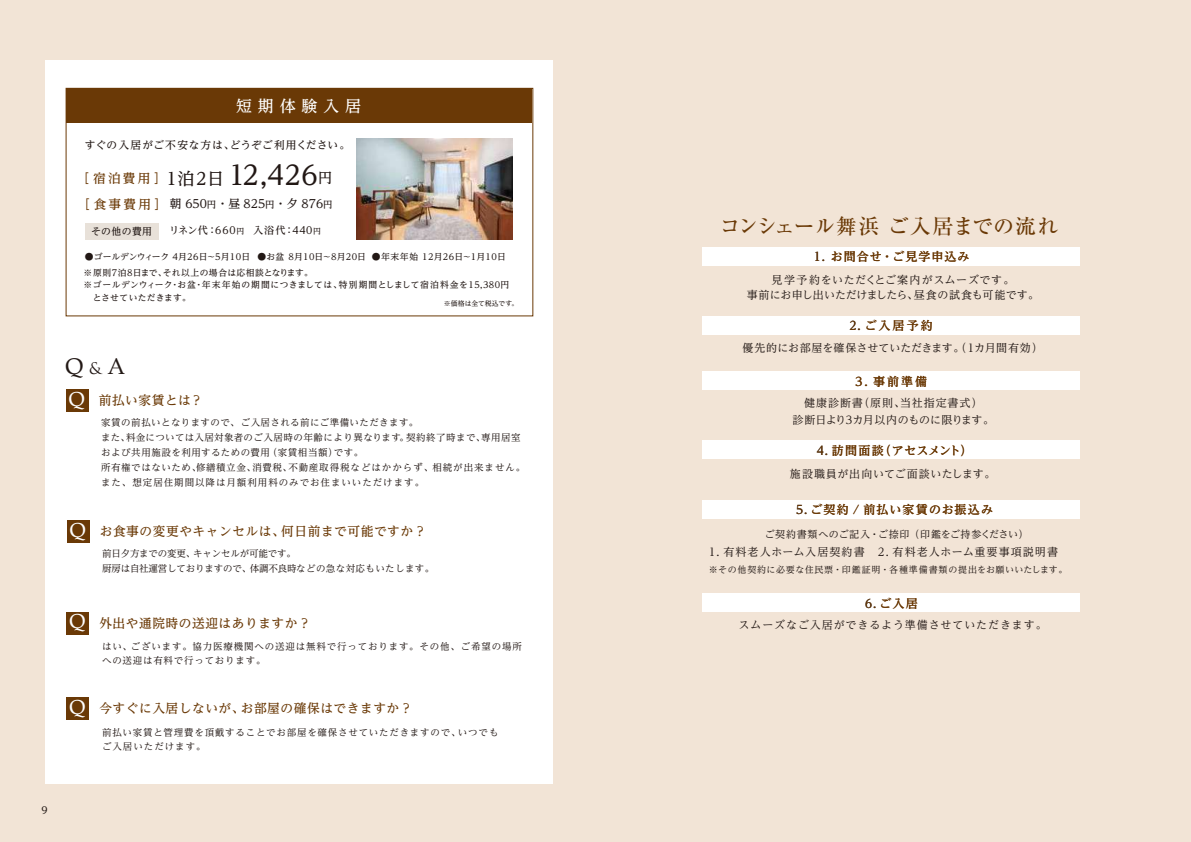
<style>
.page{position:relative;width:1191px;height:842px;background:#f2e4d6}
.page>*{position:absolute;margin:0;border:0;box-sizing:border-box;transform-origin:0 0}
.t1{font:22.7px "Book Antiqua";color:#221815}
.t2{font:500 21px "Ryumin Pro";letter-spacing:-.005em;color:#6a3906}
.t3{font:20.2px "Book Antiqua";color:#fff}
.t4{font:500 16px "UD Reimin Pro";letter-spacing:.36em;color:#fff}
.t5{font:500 12.7px "UD Reimin Pro";letter-spacing:.04em;color:#6a3906}
.t6{font:500 12.7px/25.8px "UD Reimin Pro";letter-spacing:.18em;color:#6a3906}
.t7{font:500 12px "UD Reimin Pro";letter-spacing:.08em;color:#6a3906}
.t8{font:500 12px "UD Reimin Pro";letter-spacing:.02em;color:#6a3906}
.t9{font:500 11.7px "UD Reimin Pro";color:#221815}
.t10{font:11px/14.8px "UD Reimin Pro";letter-spacing:.035em;color:#221815;text-align:center}
.t11{font:11px "UD Reimin Pro";letter-spacing:.065em;color:#221815}
.t12{font:11px/16.8px "UD Reimin Pro";letter-spacing:.04em;color:#221815;text-align:center}
.t13{font:11px "UD Reimin Pro";letter-spacing:.1em;color:#221815}
.t14{font:11px "UD Reimin Pro";color:#221815}
.t15{font:500 10.7px "UD Reimin Pro";letter-spacing:.065em;color:#221815}
.t16{font:500 10.1px "UD Reimin Pro";letter-spacing:.07em;color:#221815}
.t17{font:10px "UD Reimin Pro";letter-spacing:.04em;color:#221815}
.t18{font:500 10px "UD Reimin Pro";color:#221815}
.t19{font:500 9.9px "UD Reimin Pro";letter-spacing:.045em;color:#221815}
.t20{font:9.5px/15px "UD Reimin Pro";letter-spacing:.06em;color:#221815}
.t21{font:9.5px/14.4px "UD Reimin Pro";letter-spacing:.085em;color:#221815}
.t22{font:9.5px/15px "UD Reimin Pro";letter-spacing:-.02em;color:#221815}
.t23{font:9.5px/14.4px "UD Reimin Pro";letter-spacing:.08em;color:#221815}
.t24{font:9px "UD Reimin Pro";letter-spacing:.085em;color:#221815}
.t25{font:500 8.8px/12.7px "UD Reimin Pro";letter-spacing:.05em;color:#221815}
.t26{font:500 8.8px "UD Reimin Pro";letter-spacing:-.165em;color:#221815}
.t27{font:500 6.8px "UD Reimin Pro";letter-spacing:-.01em;color:#221815}
.s1{font-size:17px;color:#221815}
.s2{font-size:26.7px;color:#221815}
.s3{font-size:14.1px;color:#221815}
.s4{font-size:9.4px}
.s5{font-size:7.8px}
.s6{font-family:"Trajan Pro 3";font-size:15.7px}
.s7{color:#221815}
</style>
<div class="page">
<div style="left:45px;top:60px;width:507px;height:723px;background:#fff"></div>
<div style="left:702px;top:247px;width:377px;height:19px;background:#fff"></div>
<div style="left:702px;top:316px;width:377px;height:19px;background:#fff"></div>
<div style="left:702px;top:371px;width:377px;height:19px;background:#fff"></div>
<div style="left:702px;top:440px;width:377px;height:19px;background:#fff"></div>
<div style="left:702px;top:500px;width:377px;height:19px;background:#fff"></div>
<div style="left:702px;top:593px;width:377px;height:19px;background:#fff"></div>
<div style="left:66px;top:390px;width:22px;height:22px;background:#6a3906"></div>
<div style="left:67px;top:520px;width:22px;height:22px;background:#6a3906"></div>
<div style="left:67px;top:698px;width:22px;height:22px;background:#6a3906"></div>
<div style="left:67px;top:612px;width:22px;height:22px;background:#6a3906"></div>
<div style="left:66px;top:89px;width:466px;height:34px;background:#6a3906"></div>
<div style="left:66px;top:88px;width:467px;height:228px;border:1px solid #6a3906"></div>
<div style="left:85px;top:223px;width:74px;height:17px;background:#e8e1d9"></div>
<img style="left:356px;top:139px;width:157px;height:100px">
<h3 class="t4" style="left:236px;top:93px;width:126px">短期体験入居</h3>
<p class="t15" style="left:85px;top:136px;width:267px">すぐの入居がご不安な方は、どうぞご利用ください。</p>
<h3 class="t6" style="left:77px;top:165px;width:257px">［宿泊費用］<span class="s1">1泊2日</span> <span class="s2">12,426</span><span class="s3">円</span>［食事費用］</h3>
<p class="t9" style="left:170px;top:194px;width:164px">朝 650<span class="s4">円</span> ・昼 825<span class="s4">円</span> ・ 夕 876<span class="s4">円</span></p>
<p class="t16" style="left:169px;top:222px;width:153px">リネン代：660<span class="s5">円</span> 入浴代：440<span class="s5">円</span></p>
<p class="t19" style="left:91px;top:223px;width:63px">その他の費用</p>
<p class="t26" style="left:85px;top:250px;width:422px">●ゴールデンウィーク ４月２６日～５月１０日 ●お盆 ８月１０日～８月２０日 ●年末年始 １２月２６日～１月１０日</p>
<p class="t25" style="left:84px;top:266px;width:427px">※原則7泊８日まで、それ以上の場合は応相談となります。<br>※ゴールデンウィーク・お盆・年末年始の期間につきましては、特別期間としまして宿泊料金を15,380円　とさせていただきます。</p>
<p class="t27" style="left:444px;top:298px;width:76px">※価格は全て税込です。</p>
<h1 class="t1" style="left:65px;top:351px;width:61px">Q<span class="s6">&amp;</span>A</h1>
<h3 class="t3" style="left:69px;top:385px;width:17px">Q</h3>
<h3 class="t5" style="left:99px;top:390px;width:105px">前払い家賃とは？</h3>
<p class="t20" style="left:101px;top:415px;width:426px">家賃の前払いとなりますので、ご入居される前にご準備いただきます。<br>また、料金については入居対象者のご入居時の年齢により異なります。契約終了時まで、専用居室および共用施設を利用するための費用（家賃相当額）です。<br>所有権ではないため、修繕積立金、消費税、不動産取得税などはかからず、相続が出来ません。また、想定居住期間以降は月額利用料のみでお住まいいただけます。</p>
<h3 class="t3" style="left:70px;top:516px;width:17px">Q</h3>
<h3 class="t5" style="left:100px;top:521px;width:328px">お食事の変更やキャンセルは、何日前まで可能ですか？</h3>
<p class="t22" style="left:102px;top:545px;width:334px">前日夕方までの変更、キャンセルが可能です。<br>厨房は自社運営しておりますので、体調不良時などの急な対応もいたします。</p>
<h3 class="t3" style="left:70px;top:607px;width:17px">Q</h3>
<h3 class="t3" style="left:70px;top:693px;width:17px">Q</h3>
<h3 class="t5" style="left:99px;top:612px;width:213px">外出や通院時の送迎はありますか？</h3>
<p class="t21" style="left:102px;top:639px;width:421px">はい、ございます。協力医療機関への送迎は無料で行っております。その他、ご希望の場所への送迎は有料で行っております。</p>
<h3 class="t5" style="left:99px;top:698px;width:315px">今すぐに入居しないが、お部屋の確保はできますか？</h3>
<p class="t23" style="left:102px;top:724px;width:398px">前払い家賃と管理費を頂戴することでお部屋を確保させていただきますので、いつでもご入居いただけます。</p>
<p class="t18" style="left:41px;top:802px;width:8px">9</p>
<h2 class="t2" style="left:719px;top:209px;width:340px">コンシェール舞浜 ご入居までの流れ</h2>
<p class="t10" style="left:746px;top:272px;width:294px">見学予約をいただくとご案内がスムーズです。<br>事前にお申し出いただけましたら、昼食の試食も可能です。</p>
<p class="t7" style="left:814px;top:247px;width:157px"><span class="s7">1.</span> お問合せ・ご見学申込み</p>
<p class="t7" style="left:849px;top:315px;width:85px"><span class="s7">2.</span> ご入居予約</p>
<p class="t14" style="left:742px;top:339px;width:302px">優先的にお部屋を確保させていただきます。（１カ月間有効）</p>
<p class="t7" style="left:855px;top:371px;width:73px">3. 事前準備</p>
<p class="t12" style="left:792px;top:394px;width:203px">健康診断書（原則、当社指定書式）<br>診断日より３カ月以内のものに限ります。</p>
<p class="t8" style="left:816px;top:441px;width:157px"><span class="s7">4.</span> 訪問面談（アセスメント）</p>
<p class="t11" style="left:790px;top:465px;width:207px">施設職員が出向いてご面談いたします。</p>
<p class="t7" style="left:796px;top:500px;width:198px"><span class="s7">5.</span> ご契約 / 前払い家賃のお振込み</p>
<p class="t17" style="left:765px;top:526px;width:265px">ご契約書類へのご記入・ご捺印 （印鑑をご持参ください）</p>
<p class="t13" style="left:708px;top:543px;width:351px">1. 有料老人ホーム入居契約書　2. 有料老人ホーム重要事項説明書</p>
<p class="t24" style="left:708px;top:562px;width:360px">※その他契約に必要な住民票・印鑑証明・各種準備書類の提出をお願いいたします。</p>
<p class="t7" style="left:865px;top:593px;width:54px"><span class="s7">6.</span> ご入居</p>
<p class="t11" style="left:738px;top:616px;width:309px">スムーズなご入居ができるよう準備させていただきます。</p>
</div>
